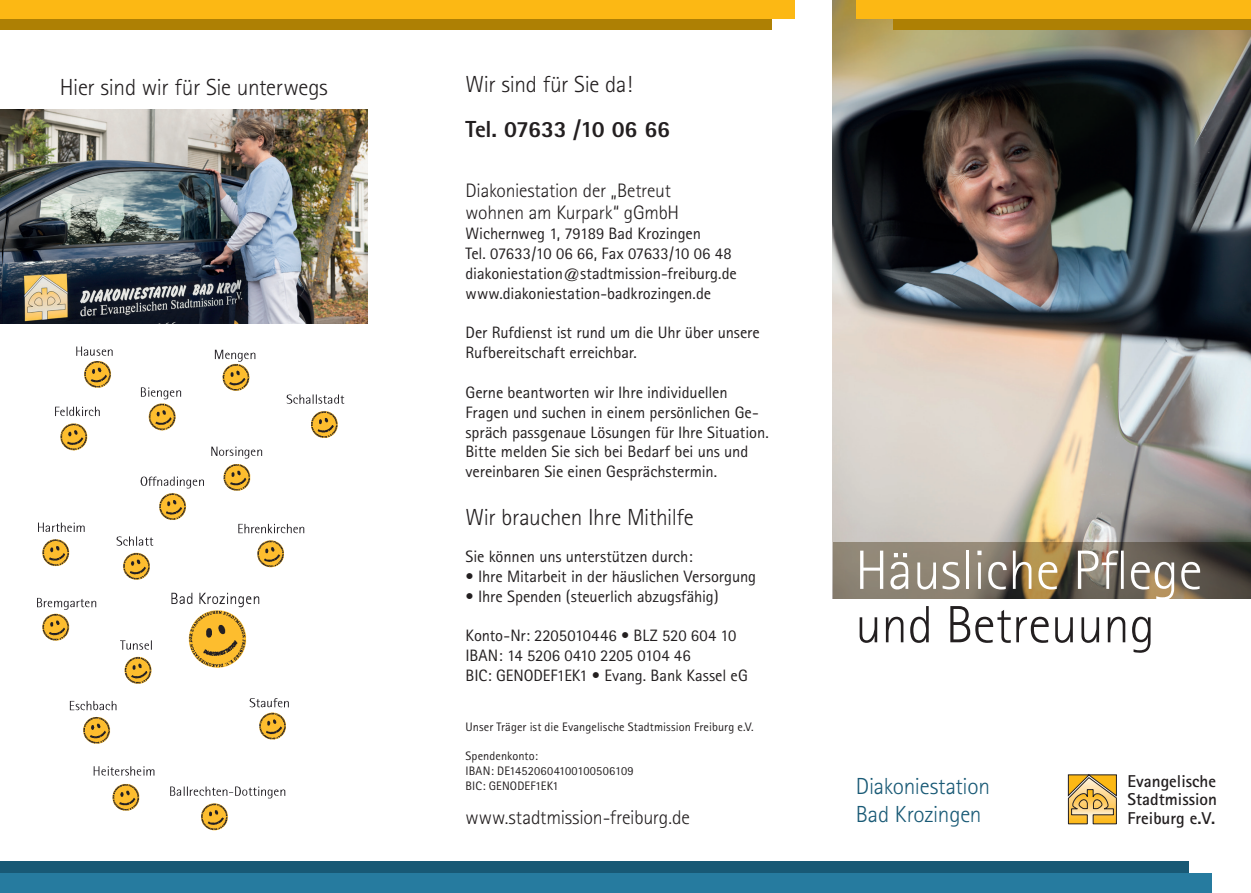
<style>
.page{position:relative;width:1251px;height:893px;background:#fff}
.page>*{position:absolute;margin:0;border:0;box-sizing:border-box;transform-origin:0 0}
.t1{font:300 55.5px "Rotis Sans Serif";color:#fff}
.t2{font:300 52.5px "Rotis Sans Serif";color:#231f20}
.t3{font:300 23.25px "Rotis Sans Serif";letter-spacing:-.015em;color:#231f20}
.t4{font:300 23.25px/27.9px "Rotis Sans Serif";letter-spacing:-.01em;color:#185975}
.t5{font:800 23.25px "Rotis Sans Serif";letter-spacing:-.015em;color:#231f20}
.t6{font:300 19.95px "Rotis Sans Serif";letter-spacing:-.01em;color:#231f20}
.t7{font:300 19.5px/22.5px "Rotis Sans Serif";letter-spacing:-.01em;color:#231f20}
.t8{font:700 17.1px/18.6px "Rotis Sans Serif";color:#231f20;text-align:justify}
.t9{font:16.5px/19.8px "Rotis Sans Serif";letter-spacing:-.005em;color:#231f20}
.t10{font:12.3px/14.7px "Rotis Sans Serif";letter-spacing:.01em;color:#231f20}
</style>
<div class="page">
<img style="left:832px;top:0;width:418px;height:542px">
<svg style="left:832px;top:542px;width:418px;height:56px;background:#796d5b"></svg>
<svg style="left:1067px;top:774px;width:49px;height:50px;background:#d4ad59"></svg>
<div style="left:893px;top:10px;width:357px;height:20px;background:#ae8004"></div>
<div style="left:832px;top:861px;width:355px;height:15px;background:#185975"></div>
<div style="left:832px;top:874px;width:379px;height:19px;background:#267b9f"></div>
<div style="left:856px;top:0;width:394px;height:19px;background:#fcb814"></div>
<div style="left:0;top:861px;width:832px;height:15px;background:#185975"></div>
<div style="left:0;top:874px;width:832px;height:19px;background:#267b9f"></div>
<div style="left:416px;top:10px;width:355px;height:20px;background:#ae8004"></div>
<div style="left:417px;top:0;width:377px;height:19px;background:#fcb814"></div>
<div style="left:0;top:10px;width:416px;height:20px;background:#ae8004"></div>
<div style="left:0;top:0;width:417px;height:19px;background:#fcb814"></div>
<img style="left:0;top:109px;width:367px;height:214px">
<img style="left:37px;top:346px;width:308px;height:485px">
<h3 class="t3" style="left:60px;top:73px;width:269px">Hier sind wir für Sie unterwegs</h3>
<h3 class="t3" style="left:465px;top:71px;width:168px">Wir sind für Sie da!</h3>
<h3 class="t5" style="left:465px;top:115px;width:206px">Tel. 07633 /10 06 66</h3>
<p class="t7" style="left:465px;top:179px;width:215px">Diakoniestation der „Betreut wohnen am Kurpark“ gGmbH</p>
<p class="t9" style="left:465px;top:224px;width:273px">Wichernweg 1, 79189 Bad Krozingen<br>Tel. 07633/10 06 66, Fax 07633/10 06 48 diakoniestation@stadtmission-freiburg.de www.diakoniestation-badkrozingen.de</p>
<p class="t9" style="left:465px;top:323px;width:296px">Der Rufdienst ist rund um die Uhr über unsere<br>Rufbereitschaft erreichbar.</p>
<p class="t9" style="left:465px;top:382px;width:304px">Gerne beantworten wir Ihre individuellen Fragen und suchen in einem persönlichen Ge&shy;spräch passgenaue Lösungen für Ihre Situation.<br>Bitte melden Sie sich bei Bedarf bei uns und vereinbaren Sie einen Gesprächstermin.</p>
<h3 class="t3" style="left:465px;top:504px;width:230px">Wir brauchen Ihre Mithilfe</h3>
<p class="t9" style="left:465px;top:546px;width:228px">Sie können uns unterstützen durch:</p>
<p class="t9" style="left:465px;top:566px;width:292px">• Ihre Mitarbeit in der häuslichen Versorgung</p>
<p class="t9" style="left:465px;top:586px;width:255px">• Ihre Spenden (steuerlich abzugsfähig)</p>
<p class="t9" style="left:465px;top:626px;width:284px">Konto-Nr: 2205010446 • BLZ 520 604 10<br>IBAN: 14 5206 0410 2205 0104 46<br>BIC: GENODEF1EK1 • Evang. Bank Kassel eG</p>
<p class="t10" style="left:465px;top:719px;width:290px">Unser Träger ist die Evangelische Stadtmission Freiburg e.V.</p>
<p class="t10" style="left:465px;top:748px;width:169px">Spendenkonto:<br>IBAN: DE14520604100100506109<br>BIC: GENODEF1EK1</p>
<p class="t6" style="left:465px;top:806px;width:226px">www.stadtmission-freiburg.de</p>
<h1 class="t1" style="left:855px;top:538px;width:348px">Häusliche Pflege</h1>
<h2 class="t2" style="left:855px;top:594px;width:301px">und Betreuung</h2>
<h3 class="t4" style="left:855px;top:772px;width:136px">Diakoniestation<br>Bad Krozingen</h3>
<p class="t8" style="left:1127px;top:771px;width:91px">Evangelische Stadtmission Freiburg e.V.</p>
</div>
